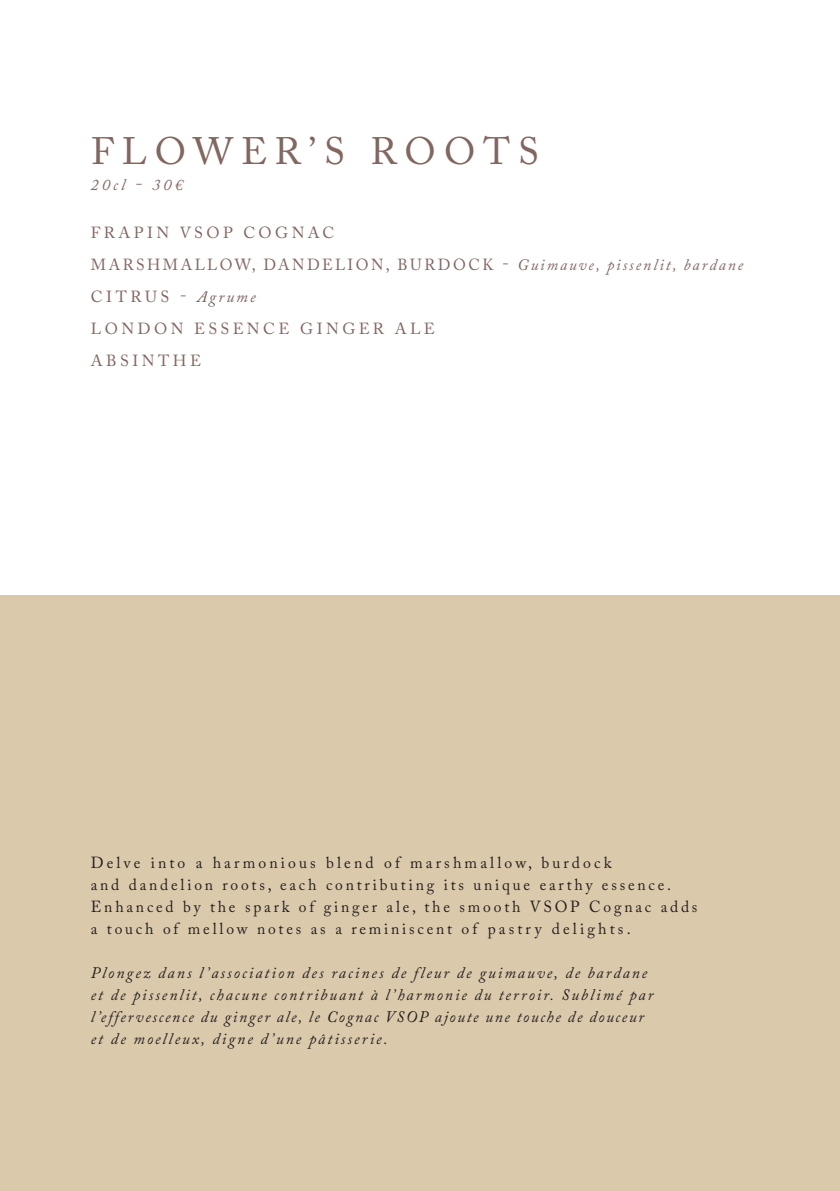
<style>
.page{position:relative;width:840px;height:1191px;background:#fff}
.page>*{position:absolute;margin:0;border:0;box-sizing:border-box;transform-origin:0 0}
.t1{font:38px "Adobe Caslon Pro";letter-spacing:.21em;color:#82665f}
.t2{font:italic 16px/22px "Adobe Caslon Pro";letter-spacing:.13em;color:#231f20}
.t3{font:16px/22px "Adobe Caslon Pro";letter-spacing:.18em;color:#231f20}
.t4{font:16px "Adobe Caslon Pro";letter-spacing:.205em;color:#82665f}
.t5{font:16px "Adobe Caslon Pro";letter-spacing:.165em;color:#82665f}
.t6{font:italic 16px "Adobe Caslon Pro";letter-spacing:.2em;color:#82665f}
.s1{font-style:italic}
.s2{font-style:italic;color:#78615c}
</style>
<div class="page">
<div style="left:0;top:595px;width:839px;height:596px;background:#dbc9ab"></div>
<p class="t1" style="left:91px;top:129px;width:449px">FLOWER’S ROOTS</p>
<p class="t6" style="left:91px;top:175px;width:93px">20cl - 30€</p>
<p class="t4" style="left:91px;top:223px;width:245px">FRAPIN VSOP COGNAC</p>
<p class="t5" style="left:91px;top:255px;width:653px">MARSHMALLOW, DANDELION, BURDOCK - <span class="s1">Guimauve, pissenlit, bardane</span></p>
<p class="t4" style="left:91px;top:287px;width:166px">CITRUS - <span class="s2">Agrume</span></p>
<p class="t4" style="left:91px;top:319px;width:345px">LONDON ESSENCE GINGER ALE</p>
<p class="t4" style="left:91px;top:351px;width:112px">ABSINTHE</p>
<p class="t3" style="left:91px;top:851px;width:608px">Delve into a harmonious blend of marshmallow, burdock<br>and dandelion roots, each contributing its unique earthy essence.<br>Enhanced by the spark of ginger ale, the smooth VSOP Cognac adds</p>
<p class="t3" style="left:91px;top:917px;width:541px">a touch of mellow notes as a reminiscent of pastry delights.</p>
<p class="t2" style="left:91px;top:961px;width:563px">Plongez dans l’association des racines de fleur de guimauve, de bardane et de pissenlit, chacune contribuant à l’harmonie du terroir. Sublimé par l’effervescence du ginger ale, le Cognac VSOP ajoute une touche de douceur</p>
<p class="t2" style="left:91px;top:1027px;width:298px">et de moelleux, digne d’une pâtisserie.</p>
</div>
